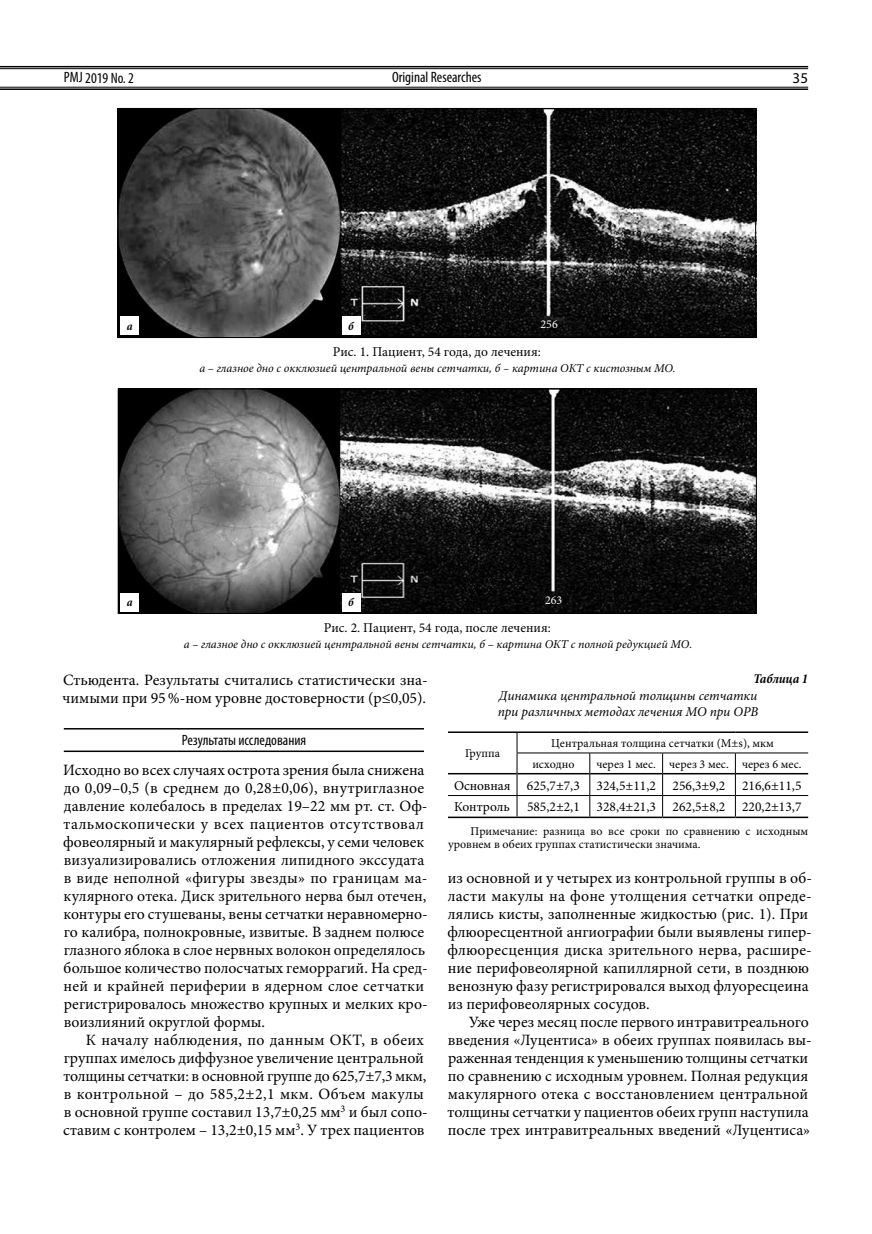
<style>
.page{position:relative;width:872px;height:1234px;background:#fff}
.page>*{position:absolute;margin:0;border:0;box-sizing:border-box;transform-origin:0 0}
.t1{font:15.75px/18px "Minion Pro";color:#000}
.t2{font:condensed 15px "Myriad Pro";color:#000}
.t3{font:15px "Myriad Pro";color:#000}
.t4{font:13.5px/21.8px "Minion Pro";color:#000}
.t5{font:italic 13.5px/16.5px "Minion Pro";letter-spacing:-.005em;color:#000}
.t6{font:italic 700 condensed 13.5px "Minion Pro";letter-spacing:-.01em;color:#000}
.t7{font:12px/20.7px "Minion Pro";color:#000}
.t8{font:italic 12px "Minion Pro";color:#000}
.t9{font:12px "Minion Pro";color:#fff}
.t10{font:italic 700 condensed 12px "Minion Pro";color:#000}
</style>
<div class="page">
<hr style="left:0;top:66px;width:808px;height:1px;background:#000">
<hr style="left:0;top:68px;width:808px;height:1px;background:#000">
<hr style="left:0;top:87px;width:808px;height:1px;background:#000">
<hr style="left:0;top:88px;width:808px;height:2px;background:#000">
<hr style="left:64px;top:727px;width:360px;height:2px;background:#000">
<hr style="left:64px;top:750px;width:360px;height:1px;background:#000">
<hr style="left:448px;top:731px;width:69px;height:1px;background:#000">
<hr style="left:517px;top:731px;width:73px;height:1px;background:#000">
<hr style="left:590px;top:731px;width:72px;height:1px;background:#000">
<hr style="left:662px;top:731px;width:73px;height:1px;background:#000">
<hr style="left:735px;top:731px;width:73px;height:1px;background:#000">
<hr style="left:448px;top:772px;width:68px;height:2px;background:#000">
<hr style="left:517px;top:772px;width:72px;height:2px;background:#000">
<hr style="left:590px;top:772px;width:72px;height:2px;background:#000">
<hr style="left:663px;top:772px;width:72px;height:2px;background:#000">
<hr style="left:735px;top:772px;width:73px;height:2px;background:#000">
<hr style="left:448px;top:816px;width:69px;height:1px;background:#000">
<hr style="left:517px;top:816px;width:73px;height:1px;background:#000">
<hr style="left:590px;top:816px;width:72px;height:1px;background:#000">
<hr style="left:662px;top:816px;width:73px;height:1px;background:#000">
<hr style="left:735px;top:816px;width:73px;height:1px;background:#000">
<hr style="left:516px;top:752px;width:74px;height:1px;background:#000">
<hr style="left:590px;top:752px;width:72px;height:1px;background:#000">
<hr style="left:662px;top:752px;width:73px;height:1px;background:#000">
<hr style="left:735px;top:752px;width:73px;height:1px;background:#000">
<hr style="left:448px;top:795px;width:69px;height:1px;background:#000">
<hr style="left:517px;top:795px;width:73px;height:1px;background:#000">
<svg style="left:516px;top:732px;width:1px;height:84px"></svg>
<hr style="left:590px;top:795px;width:72px;height:1px;background:#000">
<svg style="left:589px;top:753px;width:1px;height:63px"></svg>
<hr style="left:662px;top:795px;width:73px;height:1px;background:#000">
<svg style="left:662px;top:753px;width:1px;height:63px"></svg>
<hr style="left:735px;top:795px;width:73px;height:1px;background:#000">
<svg style="left:735px;top:753px;width:1px;height:63px"></svg>
<img style="left:120px;top:110px;width:634px;height:226px">
<div style="left:118px;top:108px;width:638px;height:230px;border:1px solid #000"></div>
<img style="left:120px;top:390px;width:634px;height:221px">
<div style="left:118px;top:388px;width:638px;height:225px;border:1px solid #000"></div>
<div style="left:121px;top:317px;width:18px;height:18px;background:#fff"></div>
<div style="left:342px;top:317px;width:18px;height:18px;background:#fff"></div>
<div style="left:121px;top:593px;width:18px;height:18px;background:#fff"></div>
<div style="left:342px;top:593px;width:18px;height:18px;background:#fff"></div>
<p class="t2" style="left:64px;top:69px;width:72px">PMJ 2019 No. 2</p>
<p class="t2" style="left:392px;top:68px;width:91px">Original Researches</p>
<p class="t3" style="left:792px;top:69px;width:17px">35</p>
<p class="t10" style="left:127px;top:318px;width:7px">а</p>
<p class="t10" style="left:348px;top:318px;width:7px">б</p>
<p class="t9" style="left:540px;top:316px;width:19px">256</p>
<p class="t4" style="left:333px;top:341px;width:210px">Рис. 1. Пациент, 54 года, до лечения:</p>
<p class="t8" style="left:199px;top:360px;width:478px">а – глазное дно с окклюзией центральной вены сетчатки, б – картина ОКТ с кистозным МО.</p>
<p class="t10" style="left:127px;top:594px;width:7px">а</p>
<p class="t10" style="left:348px;top:594px;width:7px">б</p>
<p class="t9" style="left:545px;top:592px;width:19px">263</p>
<p class="t4" style="left:324px;top:616px;width:228px">Рис. 2. Пациент, 54 года, после лечения:</p>
<p class="t8" style="left:184px;top:636px;width:510px">а – глазное дно с окклюзией центральной вены сетчатки, б – картина ОКТ с полной редукцией МО.</p>
<p class="t1" style="left:63px;top:670px;width:367px">Стьюдента. Результаты считались статистически зна‑ чимыми при 95%-ном уровне достоверности (р≤0,05).</p>
<p class="t2" style="left:182px;top:730px;width:126px">Результаты исследования</p>
<p class="t1" style="left:63px;top:760px;width:366px">Исходно во всех случаях острота зрения была снижена до 0,09–0,5 (в среднем до 0,28±0,06), внутриглазное давление колебалось в пределах 19–22 мм рт. ст. Оф‑ тальмоскопически у всех пациентов отсутствовал фовеолярный и макулярный рефлексы, у семи человек визуализировались отложения липидного экссудата в виде неполной «фигуры звезды» по границам ма‑ кулярного отека. Диск зрительного нерва был отечен, контуры его стушеваны, вены сетчатки неравномерно‑ го калибра, полнокровные, извитые. В заднем полюсе глазного яблока в слое нервных волокон определялось большое количество полосчатых геморрагий. На сред‑ ней и крайней периферии в ядерном слое сетчатки регистрировалось множество крупных и мелких кро‑ воизлияний округлой формы.</p>
<p class="t1" style="left:63px;top:1030px;width:366px;text-indent:23px">К началу наблюдения, по данным ОКТ, в обеих группах имелось диффузное увеличение центральной толщины сетчатки: в основной группе до 625,7±7,3 мкм, в контрольной – до 585,2±2,1 мкм. Объем макулы в основной группе составил 13,7±0,25 мм<sup>3</sup> и был сопо‑ ставим с контролем – 13,2±0,15 мм<sup>3</sup>. У трех пациентов</p>
<p class="t6" style="left:753px;top:669px;width:56px">Таблица 1</p>
<p class="t5" style="left:498px;top:687px;width:262px">Динамика центральной толщины сетчатки при различных методах лечения МО при ОРВ</p>
<p class="t7" style="left:465px;top:743px;width:36px">Группа</p>
<p class="t7" style="left:532px;top:732px;width:243px;text-indent:19px">Центральная толщина сетчатки (M±s), мкм исходно</p>
<p class="t7" style="left:596px;top:753px;width:206px">через 1 мес. через 3 мес. через 6 мес.</p>
<p class="t4" style="left:454px;top:774px;width:349px">Основная 625,7±7,3 324,5±11,2 256,3±9,2 216,6±11,5<br>Контроль</p>
<p class="t4" style="left:527px;top:796px;width:276px">585,2±2,1 328,4±21,3 262,5±8,2 220,2±13,7</p>
<p class="t7" style="left:448px;top:823px;width:362px;line-height:13.5px;text-indent:22px">Примечание: разница во все сроки по сравнению с исходным уровнем в обеих группах статистически значима.</p>
<p class="t1" style="left:447px;top:868px;width:366px">из основной и у четырех из контрольной группы в об‑ ласти макулы на фоне утолщения сетчатки опреде‑ лялись кисты, заполненные жидкостью (рис. 1). При флюоресцентной ангиографии были выявлены гипер‑ флюоресценция диска зрительного нерва, расшире‑ ние перифовеолярной капиллярной сети, в позднюю венозную фазу регистрировался выход флуоресцеина из перифовеолярных сосудов.</p>
<p class="t1" style="left:447px;top:1012px;width:366px;text-indent:21px">Уже через месяц после первого интравитреального введения «Луцентиса» в обеих группах появилась вы‑ раженная тенденция к уменьшению толщины сетчатки по сравнению с исходным уровнем. Полная редукция макулярного отека с восстановлением центральной толщины сетчатки у пациентов обеих групп наступила после трех интравитреальных введений «Луцентиса»</p>
</div>
